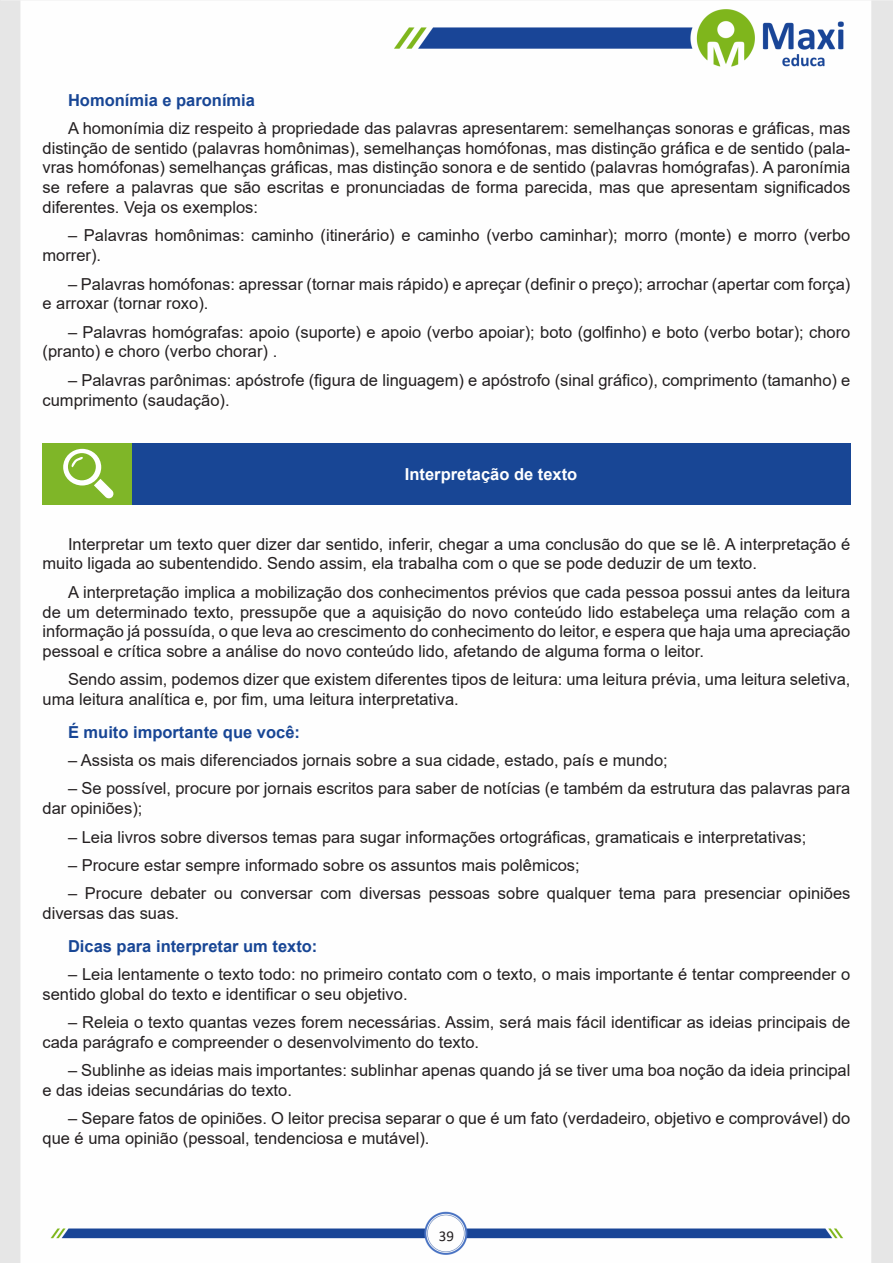
<style>
.page{position:relative;width:893px;height:1263px;background:#fff}
.page>*{position:absolute;margin:0;border:0;box-sizing:border-box;transform-origin:0 0}
.Default{font:16.5px/19.8px "Arial";color:#231f20}
.Default-2{font:700 16.5px "Arial";color:#184695}
.CENTRALIZAR{font:700 16.5px "Arial";color:#fff}
.t1{font:15px "Calibri";color:#231f20}
</style>
<div class="page">
<img style="left:0;top:0;width:893px;height:1263px">
<div style="left:43px;top:443px;width:89px;height:61px;background:#7fb628"></div>
<div style="left:132px;top:443px;width:718px;height:61px;background:#184695"></div>
<svg style="left:63px;top:449px;width:51px;height:50px"></svg>
<p class="Default-2" style="left:68px;top:88px;width:189px">Homonímia e paronímia</p>
<p class="Default" style="left:43px;top:118px;width:809px;text-align:justify;text-indent:26px">A homonímia diz respeito à propriedade das palavras apresentarem: semelhanças sonoras e gráficas, mas distinção de sentido (palavras homônimas), semelhanças homófonas, mas distinção gráfica e de sentido (pala&shy;vras homófonas) semelhanças gráficas, mas distinção sonora e de sentido (palavras homógrafas). A paronímia se refere a palavras que são escritas e pronunciadas de forma parecida, mas que apresentam significados diferentes. Veja os exemplos:</p>
<p class="Default" style="left:43px;top:226px;width:809px;text-indent:26px">– Palavras homônimas: caminho (itinerário) e caminho (verbo caminhar); morro (monte) e morro (verbo morrer).</p>
<p class="Default" style="left:43px;top:274px;width:809px;text-indent:26px">– Palavras homófonas: apressar (tornar mais rápido) e apreçar (definir o preço); arrochar (apertar com força) e arroxar (tornar roxo).</p>
<p class="Default" style="left:43px;top:322px;width:809px;text-indent:26px">– Palavras homógrafas: apoio (suporte) e apoio (verbo apoiar); boto (golfinho) e boto (verbo botar); choro (pranto) e choro (verbo chorar) .</p>
<p class="Default" style="left:43px;top:370px;width:809px;text-indent:26px">– Palavras parônimas: apóstrofe (figura de linguagem) e apóstrofo (sinal gráfico), comprimento (tamanho) e cumprimento (saudação).</p>
<p class="CENTRALIZAR" style="left:405px;top:462px;width:174px">Interpretação de texto</p>
<p class="Default" style="left:43px;top:534px;width:809px;text-indent:26px">Interpretar um texto quer dizer dar sentido, inferir, chegar a uma conclusão do que se lê. A interpretação é muito ligada ao subentendido. Sendo assim, ela trabalha com o que se pode deduzir de um texto.</p>
<p class="Default" style="left:43px;top:582px;width:809px;text-align:justify;text-indent:26px">A interpretação implica a mobilização dos conhecimentos prévios que cada pessoa possui antes da leitura de um determinado texto, pressupõe que a aquisição do novo conteúdo lido estabeleça uma relação com a informação já possuída, o que leva ao crescimento do conhecimento do leitor, e espera que haja uma apreciação pessoal e crítica sobre a análise do novo conteúdo lido, afetando de alguma forma o leitor.</p>
<p class="Default" style="left:43px;top:670px;width:809px;text-indent:26px">Sendo assim, podemos dizer que existem diferentes tipos de leitura: uma leitura prévia, uma leitura seletiva, uma leitura analítica e, por fim, uma leitura interpretativa.</p>
<p class="Default-2" style="left:68px;top:720px;width:233px">É muito importante que você:</p>
<p class="Default" style="left:68px;top:750px;width:601px">– Assista os mais diferenciados jornais sobre a sua cidade, estado, país e mundo;</p>
<p class="Default" style="left:43px;top:779px;width:809px;text-indent:26px">– Se possível, procure por jornais escritos para saber de notícias (e também da estrutura das palavras para dar opiniões);</p>
<p class="Default" style="left:68px;top:827px;width:740px">– Leia livros sobre diversos temas para sugar informações ortográficas, gramaticais e interpretativas;</p>
<p class="Default" style="left:68px;top:855px;width:513px">– Procure estar sempre informado sobre os assuntos mais polêmicos;</p>
<p class="Default" style="left:43px;top:883px;width:809px;text-indent:26px">– Procure debater ou conversar com diversas pessoas sobre qualquer tema para presenciar opiniões diversas das suas.</p>
<p class="Default-2" style="left:68px;top:934px;width:251px">Dicas para interpretar um texto:</p>
<p class="Default" style="left:43px;top:964px;width:809px;text-indent:26px">– Leia lentamente o texto todo: no primeiro contato com o texto, o mais importante é tentar compreender o sentido global do texto e identificar o seu objetivo.</p>
<p class="Default" style="left:43px;top:1012px;width:809px;text-indent:26px">– Releia o texto quantas vezes forem necessárias. Assim, será mais fácil identificar as ideias principais de cada parágrafo e compreender o desenvolvimento do texto.</p>
<p class="Default" style="left:43px;top:1060px;width:809px;text-indent:26px">– Sublinhe as ideias mais importantes: sublinhar apenas quando já se tiver uma boa noção da ideia principal e das ideias secundárias do texto.</p>
<p class="Default" style="left:43px;top:1108px;width:809px;text-indent:26px">– Separe fatos de opiniões. O leitor precisa separar o que é um fato (verdadeiro, objetivo e comprovável) do que é uma opinião (pessoal, tendenciosa e mutável).</p>
<p class="t1" style="left:439px;top:1225px;width:17px">39</p>
</div>
